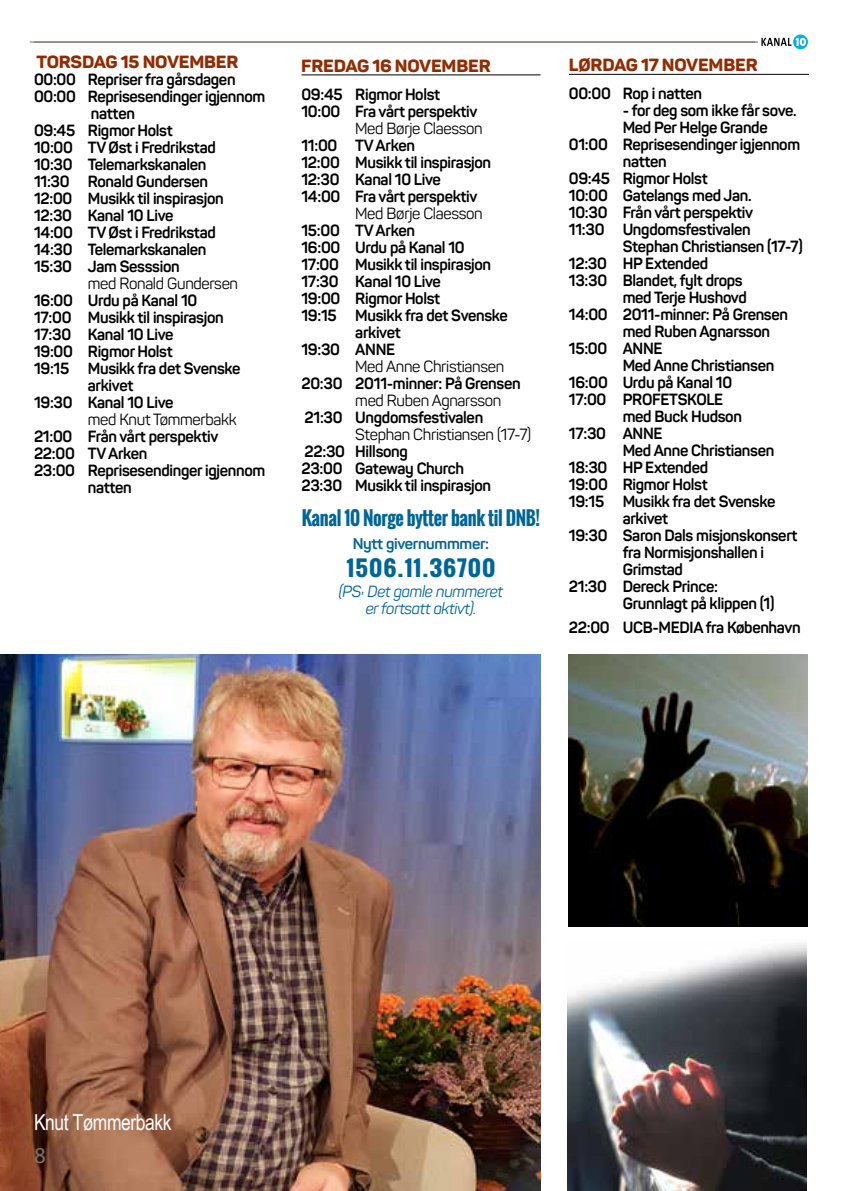
<style>
.page{position:relative;width:842px;height:1191px;background:#fff}
.page>*{position:absolute;margin:0;border:0;box-sizing:border-box;transform-origin:0 0}
.t1{font:32px "Myriad Arabic";color:#7a746e}
.t2{font:22px "Arial Narrow";letter-spacing:-.02em;color:#fff}
.t3{font:700 20.8px "Oswald";letter-spacing:.04em;color:#006597;scale:1.15 1}
.t4{font:700 18.8px "Oswald";letter-spacing:-.02em;color:#006597}
.t5{font:800 17.4px "Panton";letter-spacing:-.01em;color:#942a00;scale:1.05 1}
.t6{font:700 16px/17px "Panton";letter-spacing:-.02em;color:#000}
.t7{font:16px "Panton";letter-spacing:-.02em;color:#000}
.t8{font:italic 16px/17px "Panton";letter-spacing:-.02em;color:#006597;text-align:center}
.t9{font:700 15.4px "Panton";letter-spacing:-.02em;color:#006597}
</style>
<div class="page">
<hr style="left:30px;top:42px;width:725px;height:1px;background:#746d66">
<img style="left:0;top:654px;width:540px;height:537px">
<hr style="left:34px;top:42px;width:724px;height:1px;background:#746d66">
<svg style="left:793px;top:34px;width:15px;height:15px"></svg>
<svg style="left:761px;top:38px;width:45px;height:8px"></svg>
<img style="left:569px;top:654px;width:239px;height:272px">
<img style="left:567px;top:943px;width:239px;height:248px">
<hr style="left:301px;top:74px;width:239px;height:1px;background:#000">
<hr style="left:569px;top:74px;width:240px;height:1px;background:#000">
<p class="t5" style="left:36px;top:51px;width:194px">TORSDAG 15 NOVEMBER</p>
<p class="t6" style="left:34px;top:71px;width:203px">00:00 Repriser fra gårsdagen</p>
<p class="t6" style="left:34px;top:88px;width:233px">00:00 Reprisesendinger igjennom</p>
<p class="t6" style="left:91px;top:105px;width:46px">natten</p>
<p class="t6" style="left:34px;top:122px;width:140px">09:45 Rigmor Holst</p>
<p class="t6" style="left:34px;top:139px;width:183px">10:00 TV Øst i Fredrikstad</p>
<p class="t6" style="left:34px;top:156px;width:174px">10:30 Telemarkskanalen</p>
<p class="t6" style="left:34px;top:173px;width:176px">11:30 Ronald Gundersen</p>
<p class="t6" style="left:34px;top:190px;width:191px">12:00 Musikk til inspirasjon</p>
<p class="t6" style="left:34px;top:207px;width:141px">12:30 Kanal 10 Live</p>
<p class="t6" style="left:34px;top:224px;width:183px">14:00 TV Øst i Fredrikstad</p>
<p class="t6" style="left:34px;top:241px;width:174px">14:30 Telemarkskanalen</p>
<p class="t6" style="left:34px;top:258px;width:147px">15:30 Jam Sesssion</p>
<p class="t7" style="left:88px;top:274px;width:152px">med Ronald Gundersen</p>
<p class="t6" style="left:34px;top:292px;width:165px">16:00 Urdu på Kanal 10</p>
<p class="t6" style="left:34px;top:309px;width:191px">17:00 Musikk til inspirasjon</p>
<p class="t6" style="left:34px;top:326px;width:141px">17:30 Kanal 10 Live</p>
<p class="t6" style="left:34px;top:343px;width:140px">19:00 Rigmor Holst</p>
<p class="t6" style="left:34px;top:360px;width:208px">19:15 Musikk fra det Svenske</p>
<p class="t6" style="left:88px;top:377px;width:47px">arkivet</p>
<p class="t6" style="left:34px;top:394px;width:141px">19:30 Kanal 10 Live</p>
<p class="t7" style="left:88px;top:410px;width:150px">med Knut Tømmerbakk</p>
<p class="t6" style="left:34px;top:428px;width:186px">21:00 Från vårt perspektiv</p>
<p class="t6" style="left:34px;top:445px;width:115px">22:00 TV Arken</p>
<p class="t6" style="left:34px;top:462px;width:233px">23:00 Reprisesendinger igjennom</p>
<p class="t6" style="left:88px;top:479px;width:46px">natten</p>
<p class="t5" style="left:301px;top:54px;width:182px">FREDAG 16 NOVEMBER</p>
<p class="t6" style="left:301px;top:86px;width:178px">09:45 Rigmor Holst<br>10:00 Fra vårt perspektiv</p>
<p class="t7" style="left:355px;top:118px;width:129px">Med Børje Claesson</p>
<p class="t6" style="left:301px;top:137px;width:191px">11:00 TV Arken<br>12:00 Musikk til inspirasjon<br>12:30 Kanal 10 Live<br>14:00 Fra vårt perspektiv</p>
<p class="t7" style="left:355px;top:203px;width:129px">Med Børje Claesson</p>
<p class="t6" style="left:301px;top:222px;width:115px">15:00 TV Arken</p>
<p class="t6" style="left:301px;top:239px;width:165px">16:00 Urdu på Kanal 10</p>
<p class="t6" style="left:301px;top:256px;width:191px">17:00 Musikk til inspirasjon</p>
<p class="t6" style="left:301px;top:273px;width:141px">17:30 Kanal 10 Live</p>
<p class="t6" style="left:301px;top:290px;width:140px">19:00 Rigmor Holst</p>
<p class="t6" style="left:301px;top:307px;width:208px">19:15 Musikk fra det Svenske</p>
<p class="t6" style="left:355px;top:324px;width:47px">arkivet</p>
<p class="t6" style="left:301px;top:341px;width:95px">19:30 ANNE</p>
<p class="t7" style="left:355px;top:356px;width:150px">Med Anne Christiansen</p>
<p class="t6" style="left:301px;top:374px;width:221px">20:30 2011-minner: På Grensen</p>
<p class="t7" style="left:355px;top:390px;width:148px">med Ruben Agnarsson</p>
<p class="t6" style="left:305px;top:408px;width:180px">21:30 Ungdomsfestivalen</p>
<p class="t7" style="left:355px;top:424px;width:177px">Stephan Christiansen (17-7)</p>
<p class="t6" style="left:301px;top:442px;width:191px">22:30 Hillsong<br>23:00 Gateway Church<br>23:30 Musikk til inspirasjon</p>
<p class="t4" style="left:302px;top:503px;width:240px">Kanal 10 Norge bytter bank til DNB!</p>
<p class="t9" style="left:353px;top:534px;width:138px">Nytt givernummmer:</p>
<h3 class="t3" style="left:346px;top:552px;width:131px">1506.11.36700</h3>
<p class="t8" style="left:339px;top:582px;width:166px">(PS: Det gamle nummeret er fortsatt aktivt).</p>
<p class="t5" style="left:569px;top:54px;width:181px">LØRDAG 17 NOVEMBER</p>
<p class="t6" style="left:569px;top:85px;width:135px">00:00 Rop i natten</p>
<p class="t6" style="left:623px;top:102px;width:175px">- for deg som ikke får sove.</p>
<p class="t6" style="left:623px;top:119px;width:146px">Med Per Helge Grande</p>
<p class="t6" style="left:569px;top:136px;width:233px">01:00 Reprisesendinger igjennom</p>
<p class="t6" style="left:623px;top:153px;width:46px">natten</p>
<p class="t6" style="left:569px;top:170px;width:140px">09:45 Rigmor Holst</p>
<p class="t6" style="left:569px;top:187px;width:184px">10:00 Gatelangs med Jan.</p>
<p class="t6" style="left:569px;top:204px;width:186px">10:30 Från vårt perspektiv</p>
<p class="t6" style="left:569px;top:221px;width:183px">11:30 Ungdomsfestivalen</p>
<p class="t6" style="left:623px;top:238px;width:182px">Stephan Christiansen (17-7)</p>
<p class="t6" style="left:569px;top:255px;width:141px">12:30 HP Extended</p>
<p class="t6" style="left:569px;top:272px;width:175px">13:30 Blandet, fylt drops</p>
<p class="t6" style="left:623px;top:289px;width:126px">med Terje Hushovd</p>
<p class="t6" style="left:569px;top:306px;width:221px">14:00 2011-minner: På Grensen</p>
<p class="t6" style="left:623px;top:323px;width:149px">med Ruben Agnarsson</p>
<p class="t6" style="left:569px;top:340px;width:95px">15:00 ANNE</p>
<p class="t6" style="left:623px;top:357px;width:153px">Med Anne Christiansen</p>
<p class="t6" style="left:569px;top:374px;width:165px">16:00 Urdu på Kanal 10</p>
<p class="t6" style="left:569px;top:391px;width:156px">17:00 PROFETSKOLE</p>
<p class="t6" style="left:623px;top:408px;width:121px">med Buck Hudson</p>
<p class="t6" style="left:569px;top:425px;width:95px">17:30 ANNE</p>
<p class="t6" style="left:623px;top:442px;width:153px">Med Anne Christiansen</p>
<p class="t6" style="left:569px;top:459px;width:141px">18:30 HP Extended</p>
<p class="t6" style="left:569px;top:476px;width:140px">19:00 Rigmor Holst</p>
<p class="t6" style="left:569px;top:493px;width:208px">19:15 Musikk fra det Svenske</p>
<p class="t6" style="left:623px;top:510px;width:47px">arkivet</p>
<p class="t6" style="left:569px;top:527px;width:230px">19:30 Saron Dals misjonskonsert</p>
<p class="t6" style="left:623px;top:544px;width:143px">fra Normisjonshallen i</p>
<p class="t6" style="left:623px;top:561px;width:62px">Grimstad</p>
<p class="t6" style="left:569px;top:578px;width:151px">21:30 Dereck Prince:</p>
<p class="t6" style="left:623px;top:595px;width:153px">Grunnlagt på klippen (1)</p>
<p class="t6" style="left:569px;top:619px;width:233px">22:00 UCB-MEDIA fra København</p>
<h2 class="t2" style="left:34px;top:1105px;width:139px">Knut Tømmerbakk</h2>
<h1 class="t1" style="left:34px;top:1133px;width:13px">8</h1>
</div>
